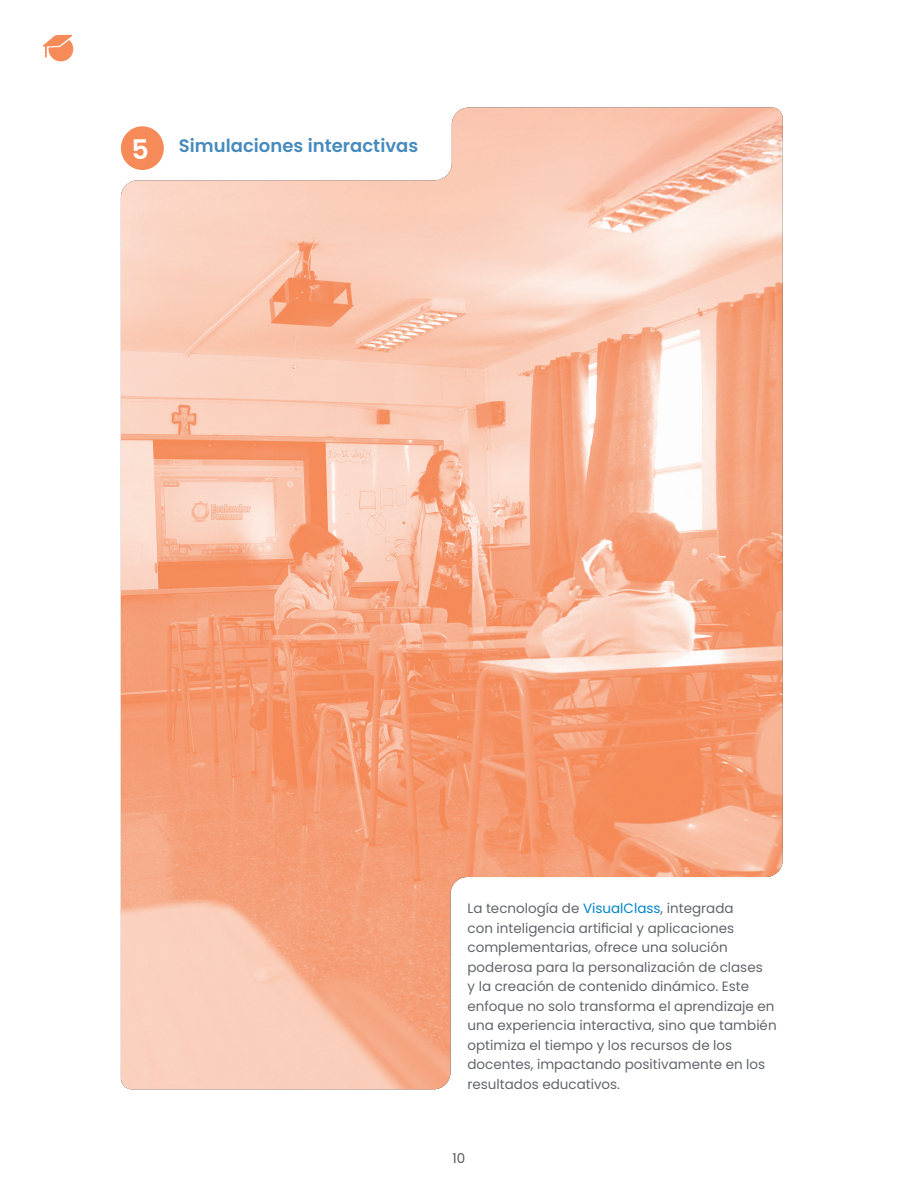
<style>
.page{position:relative;width:918px;height:1188px;background:#fff}
.page>*{position:absolute;margin:0;border:0;box-sizing:border-box;transform-origin:0 0}
.subtit_1{font:600 27px "Poppins";color:#fff}
.TEXTO_DESTACADO{font:600 18px "Poppins";color:#468bbd}
.texto_cuerpo_gnral{font:13.5px/19.5px "Poppins";color:#616669}
.t1{font:13.5px "Poppins";color:#57585a}
.s1{color:#0085c9}
</style>
<div class="page">
<svg style="left:43px;top:35px;width:30px;height:27px"></svg>
<img style="left:121px;top:107px;width:662px;height:982px">
<div style="left:121px;top:126px;width:43px;height:44px;background:#f68a58;border-radius:50%"></div>
<p class="subtit_1" style="left:132px;top:133px;width:19px">5</p>
<p class="TEXTO_DESTACADO" style="left:179px;top:135px;width:241px">Simulaciones interactivas</p>
<p class="texto_cuerpo_gnral" style="left:468px;top:899px;width:311px">La tecnología de <span class="s1">VisualClass</span>, integrada<br>con inteligencia artificial y aplicaciones complementarias, ofrece una solución poderosa para la personalización de clases<br>y la creación de contenido dinámico. Este enfoque no solo transforma el aprendizaje en una experiencia interactiva, sino que también optimiza el tiempo y los recursos de los docentes, impactando positivamente en los resultados educativos.</p>
<p class="t1" style="left:453px;top:1151px;width:14px">10</p>
</div>
